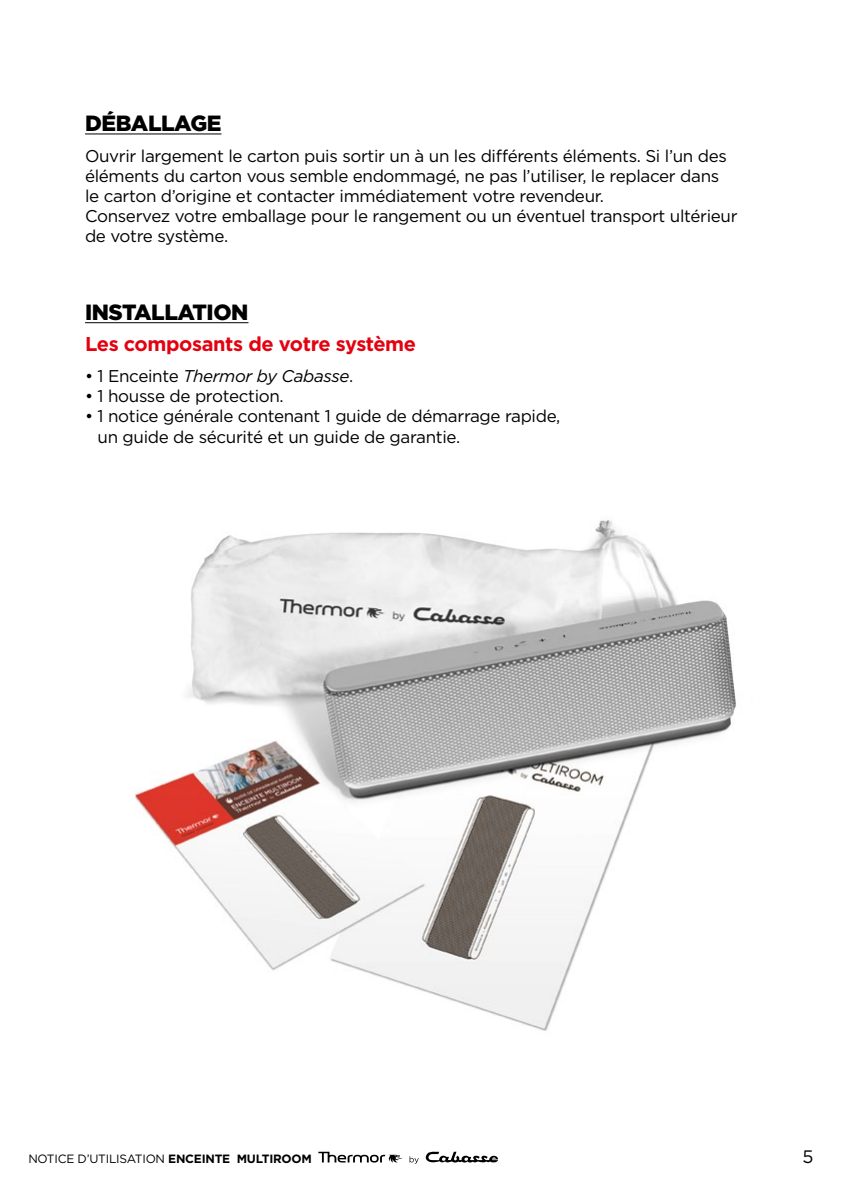
<style>
.page{position:relative;width:842px;height:1191px;background:#fff}
.page>*{position:absolute;margin:0;border:0;box-sizing:border-box;transform-origin:0 0}
.TITRE{font:900 22px "Gotham";letter-spacing:-.02em;color:#000}
.TEXTE{font:700 20px "Gotham";letter-spacing:-.02em;color:#e30210}
.t1{font:18px "Gotham";color:#000}
.TITRE-2{font:17px/20px "Gotham";letter-spacing:-.02em;color:#000}
.TEXTE-2{font:17px/20px "Gotham";letter-spacing:-.02em;color:#000}
.TEXTE-3{font:italic 17px "Gotham";letter-spacing:-.02em;color:#000}
.t2{font:12px "Gotham";letter-spacing:-.02em;color:#000}
.s1{font-style:normal}
.s2{font-weight:700}
</style>
<div class="page">
<svg style="left:318px;top:1151px;width:85px;height:11px"></svg>
<svg style="left:425px;top:1151px;width:73px;height:12px"></svg>
<svg style="left:410px;top:1156px;width:9px;height:7px"></svg>
<hr style="left:85px;top:134px;width:136px;height:1px;background:#000">
<hr style="left:85px;top:322px;width:163px;height:1px;background:#000">
<img style="left:135px;top:520px;width:601px;height:511px">
<p class="TITRE" style="left:85px;top:108px;width:138px">DÉBALLAGE</p>
<p class="TITRE-2" style="left:85px;top:146px;width:654px">Ouvrir largement le carton puis sortir un à un les différents éléments. Si l’un des éléments du carton vous semble endommagé, ne pas l’utiliser, le replacer dans le carton d’origine et contacter immédiatement votre revendeur.<br>Conservez votre emballage pour le rangement ou un éventuel transport ultérieur de votre système.</p>
<p class="TITRE" style="left:85px;top:297px;width:165px">INSTALLATION</p>
<p class="TEXTE" style="left:85px;top:331px;width:333px">Les composants de votre système</p>
<p class="TEXTE-3" style="left:85px;top:365px;width:270px"><span class="s1">• 1 Enceinte</span> Thermor by Cabasse<span class="s1">.</span></p>
<p class="TEXTE-2" style="left:85px;top:386px;width:200px">• 1 housse de protection.</p>
<p class="TEXTE-2" style="left:98px;top:406px;width:464px;text-indent:-13px">• 1 notice générale contenant 1 guide de démarrage rapide, un guide de sécurité et un guide de garantie.</p>
<p class="t2" style="left:28px;top:1150px;width:285px">NOTICE D’UTILISATION <span class="s2">ENCEINTE MULTIROOM</span></p>
<p class="t1" style="left:803px;top:1144px;width:13px">5</p>
</div>
